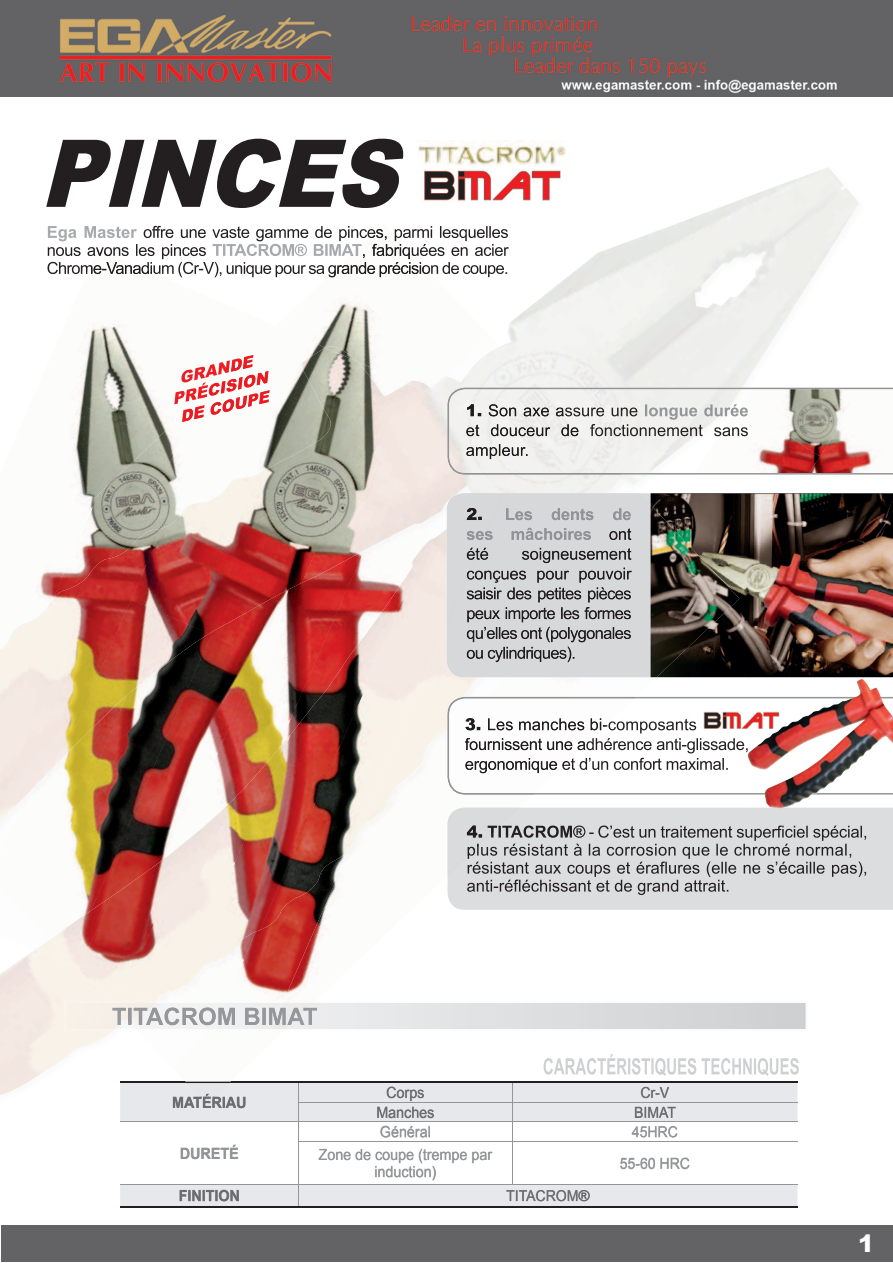
<style>
.page{position:relative;width:893px;height:1263px;background:#fff}
.page>*{position:absolute;margin:0;border:0;box-sizing:border-box;transform-origin:0 0}
.t1{font:900 24px "Arial";color:#fff}
.t2{font:15.45px/17.2px "Arial";color:#939598;text-align:center;scale:.93 1}
.t3{font:700 15.45px "Arial";color:#6c6d70;scale:.93 1}
.t4{font:15.45px "Arial";color:#6c6d70;scale:.93 1}
.t5{font:700 15.45px "Arial";color:#939598;scale:.93 1}
.t6{font:15.15px "Arial";color:#6c6d70;scale:.93 1}
.t7{font:15.15px "Arial";color:#939598;scale:.93 1}
.s1{font-weight:700}
</style>
<div class="page">
<div style="left:1px;top:1225px;width:891px;height:37px;background:#636366"></div>
<img style="left:0;top:0;width:893px;height:97px">
<img style="left:533px;top:1058px;width:265px;height:47px">
<img style="left:50px;top:1030px;width:121px;height:52px">
<img style="left:0;top:1067px;width:51px;height:28px">
<img style="left:418px;top:141px;width:148px;height:24px">
<img style="left:651px;top:493px;width:242px;height:184px">
<div style="left:582px;top:808px;width:311px;height:102px;background:#dcdddf"></div>
<img style="left:424px;top:168px;width:137px;height:35px">
<img style="left:747px;top:679px;width:146px;height:130px">
<svg style="left:46px;top:139px;width:358px;height:69px"></svg>
<svg style="left:636px;top:697px;width:257px;height:97px"></svg>
<svg style="left:120px;top:1083px;width:677px;height:123px;fill:#e6e8ec"></svg>
<hr style="left:120px;top:1082px;width:178px;height:1px;background:#231f20">
<hr style="left:298px;top:1082px;width:214px;height:1px;background:#231f20">
<hr style="left:512px;top:1082px;width:285px;height:1px;background:#231f20">
<hr style="left:120px;top:1206px;width:178px;height:1px;background:#231f20">
<hr style="left:298px;top:1206px;width:214px;height:1px;background:#231f20">
<hr style="left:512px;top:1206px;width:285px;height:1px;background:#231f20">
<hr style="left:298px;top:1102px;width:214px;height:1px;background:#939598">
<hr style="left:512px;top:1102px;width:285px;height:1px;background:#939598">
<hr style="left:120px;top:1122px;width:178px;height:1px;background:#939598">
<hr style="left:298px;top:1122px;width:214px;height:1px;background:#939598">
<svg style="left:298px;top:1083px;width:1px;height:58px"></svg>
<hr style="left:512px;top:1122px;width:285px;height:1px;background:#939598">
<svg style="left:512px;top:1083px;width:1px;height:58px"></svg>
<hr style="left:298px;top:1141px;width:214px;height:1px;background:#939598">
<hr style="left:298px;top:1142px;width:1px;height:42px;background:#939598">
<hr style="left:512px;top:1141px;width:285px;height:1px;background:#939598">
<hr style="left:512px;top:1142px;width:1px;height:42px;background:#939598">
<hr style="left:120px;top:1184px;width:178px;height:1px;background:#939598">
<hr style="left:298px;top:1184px;width:214px;height:1px;background:#939598">
<svg style="left:298px;top:1185px;width:1px;height:21px"></svg>
<hr style="left:512px;top:1184px;width:285px;height:1px;background:#939598">
<svg style="left:507px;top:1190px;width:83px;height:11px"></svg>
<svg style="left:180px;top:1190px;width:59px;height:11px"></svg>
<svg style="left:620px;top:1157px;width:69px;height:12px"></svg>
<svg style="left:319px;top:1149px;width:173px;height:31px"></svg>
<svg style="left:632px;top:1126px;width:45px;height:11px"></svg>
<svg style="left:381px;top:1126px;width:49px;height:11px"></svg>
<svg style="left:181px;top:1145px;width:57px;height:14px"></svg>
<svg style="left:635px;top:1107px;width:41px;height:10px"></svg>
<svg style="left:641px;top:1087px;width:28px;height:11px"></svg>
<svg style="left:377px;top:1087px;width:57px;height:31px;background:#cccdd1"></svg>
<svg style="left:173px;top:1094px;width:72px;height:14px"></svg>
<img style="left:610px;top:1054px;width:189px;height:22px">
<img style="left:47px;top:249px;width:229px;height:137px">
<img style="left:74px;top:386px;width:81px;height:14px">
<img style="left:276px;top:277px;width:214px;height:71px">
<img style="left:448px;top:336px;width:42px;height:10px">
<img style="left:582px;top:677px;width:75px;height:20px">
<img style="left:171px;top:794px;width:362px;height:288px">
<img style="left:137px;top:1030px;width:73px;height:37px">
<img style="left:335px;top:346px;width:22px;height:2px">
<svg style="left:557px;top:677px;width:14px;height:1px"></svg>
<img style="left:438px;top:625px;width:40px;height:99px">
<img style="left:381px;top:724px;width:67px;height:125px">
<img style="left:381px;top:751px;width:55px;height:44px">
<img style="left:110px;top:1001px;width:2px;height:19px">
<div style="left:504px;top:493px;width:147px;height:184px;background:#d7d8da"></div>
<div style="left:587px;top:617px;width:64px;height:60px;background:#d7d8da"></div>
<div style="left:447px;top:625px;width:73px;height:52px;background:#d7d8da"></div>
<img style="left:651px;top:505px;width:88px;height:172px">
<div style="left:448px;top:808px;width:71px;height:67px;background:#dadbdd"></div>
<img style="left:448px;top:697px;width:188px;height:97px">
<svg style="left:48px;top:226px;width:461px;height:51px"></svg>
<img style="left:369px;top:229px;width:28px;height:12px">
<img style="left:609px;top:528px;width:22px;height:12px">
<img style="left:527px;top:528px;width:64px;height:12px">
<img style="left:506px;top:508px;width:125px;height:12px">
<img style="left:467px;top:730px;width:129px;height:39px">
<svg style="left:467px;top:825px;width:399px;height:70px;background:#bababc"></svg>
<img style="left:467px;top:825px;width:15px;height:12px">
<svg style="left:484px;top:388px;width:409px;height:87px"></svg>
<img style="left:529px;top:424px;width:49px;height:12px">
<img style="left:513px;top:404px;width:36px;height:12px">
<img style="left:488px;top:758px;width:80px;height:15px">
<img style="left:465px;top:738px;width:127px;height:12px">
<img style="left:465px;top:718px;width:136px;height:12px">
<img style="left:186px;top:1083px;width:44px;height:10px">
<img style="left:197px;top:1093px;width:21px;height:11px">
<img style="left:200px;top:1094px;width:15px;height:9px">
<img style="left:175px;top:326px;width:160px;height:29px">
<img style="left:72px;top:400px;width:106px;height:128px">
<div style="left:381px;top:558px;width:57px;height:193px;background:#f5ebe4"></div>
<img style="left:155px;top:450px;width:26px;height:28px">
<img style="left:72px;top:494px;width:27px;height:34px">
<img style="left:69px;top:822px;width:56px;height:74px">
<img style="left:220px;top:989px;width:130px;height:60px">
<img style="left:239px;top:348px;width:245px;height:210px">
<img style="left:513px;top:416px;width:16px;height:57px">
<img style="left:131px;top:478px;width:199px;height:156px">
<img style="left:302px;top:518px;width:120px;height:134px">
<img style="left:0;top:528px;width:162px;height:294px">
<img style="left:0;top:579px;width:86px;height:197px">
<img style="left:180px;top:643px;width:201px;height:346px">
<img style="left:90px;top:599px;width:119px;height:106px">
<img style="left:125px;top:733px;width:166px;height:268px">
<img style="left:62px;top:694px;width:54px;height:65px">
<img style="left:79px;top:837px;width:113px;height:152px">
<img style="left:51px;top:897px;width:60px;height:72px">
<img style="left:156px;top:1025px;width:127px;height:5px">
<svg style="left:112px;top:1001px;width:205px;height:24px"></svg>
<div style="left:447px;top:493px;width:57px;height:132px;background:#d7d8da"></div>
<img style="left:448px;top:401px;width:65px;height:74px">
<img style="left:169px;top:1007px;width:112px;height:18px">
<svg style="left:467px;top:548px;width:165px;height:114px;background:#b3b3b4"></svg>
<img style="left:467px;top:531px;width:21px;height:9px">
<img style="left:467px;top:508px;width:15px;height:12px">
<img style="left:468px;top:436px;width:56px;height:8px">
<img style="left:466px;top:444px;width:58px;height:15px">
<img style="left:466px;top:424px;width:59px;height:12px">
<img style="left:467px;top:409px;width:14px;height:7px">
<svg style="left:174px;top:355px;width:96px;height:67px"></svg>
<img style="left:227px;top:355px;width:26px;height:18px">
<p class="t3" style="left:172px;top:1092px;width:82px">MATÉRIAU</p>
<p class="t4" style="left:386px;top:1082px;width:43px">Corps</p>
<p class="t6" style="left:640px;top:1082px;width:33px">Cr-V</p>
<p class="t4" style="left:376px;top:1102px;width:64px">Manches</p>
<p class="t6" style="left:634px;top:1102px;width:46px">BIMAT</p>
<p class="t5" style="left:180px;top:1143px;width:65px">DURETÉ</p>
<p class="t2" style="left:380px;top:1123px;width:56px">Général</p>
<p class="t7" style="left:632px;top:1122px;width:51px">45HRC</p>
<p class="t2" style="left:319px;top:1146px;width:188px">Zone de coupe (trempe par induction)</p>
<p class="t7" style="left:620px;top:1153px;width:77px">55-60 HRC</p>
<p class="t3" style="left:179px;top:1185px;width:67px">FINITION</p>
<p class="t6" style="left:506px;top:1186px;width:91px">TITACROM<span class="s1">®</span></p>
<h1 class="t1" style="left:858px;top:1226px;width:18px">1</h1>
</div>
